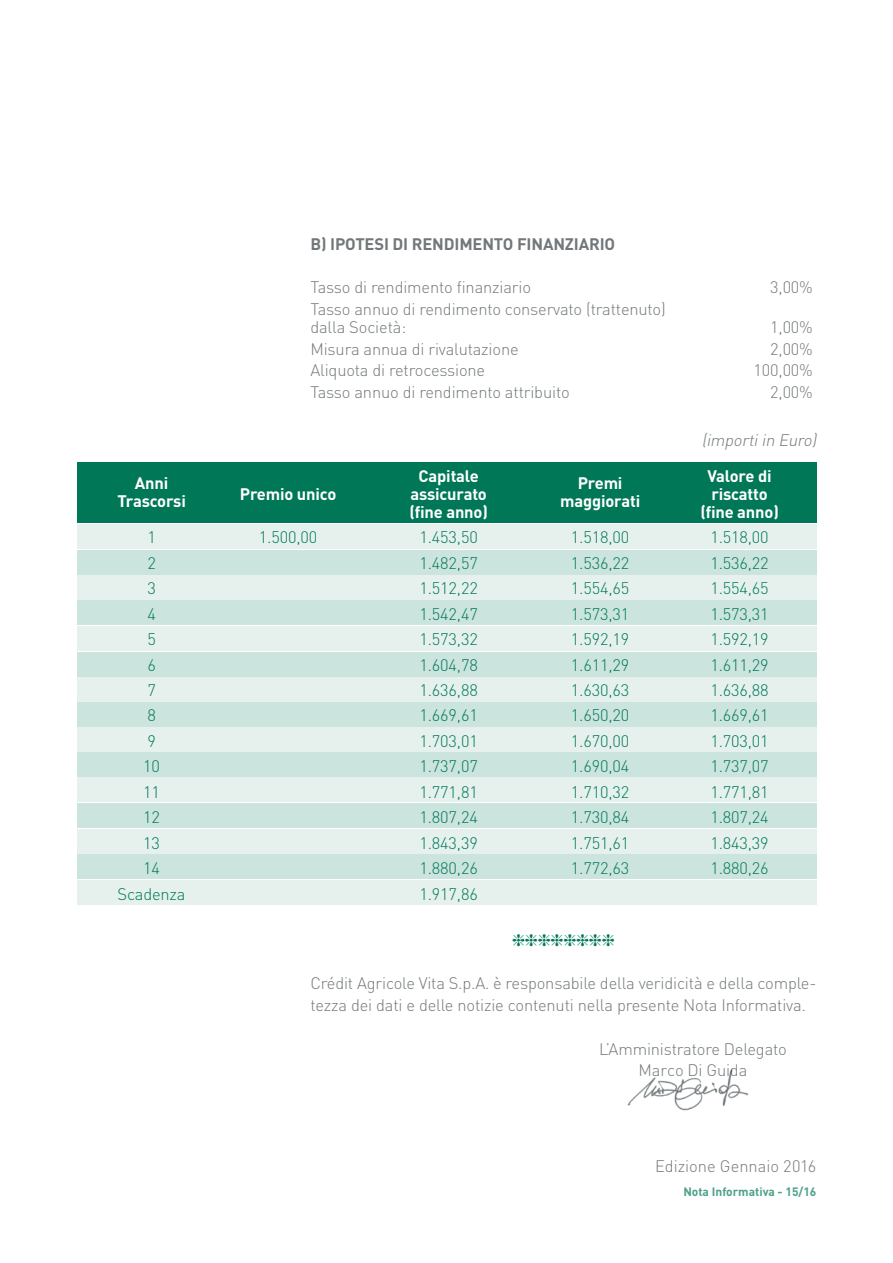
<style>
.page{position:relative;width:893px;height:1263px;background:#fff}
.page>*{position:absolute;margin:0;border:0;box-sizing:border-box;transform-origin:0 0}
.t1{font:300 16.5px "DIN";letter-spacing:-.01em;color:#007858}
.t2{font:300 16.5px/21.8px "DIN";letter-spacing:-.01em;color:#72787a}
.t3{font:700 16.5px "DIN";letter-spacing:-.01em;color:#fff}
.t4{font:700 16.5px "DIN";letter-spacing:-.01em;color:#72787a}
.t5{font:italic 300 16.5px "DIN";color:#72787a}
.t6{font:700 12px "DIN";color:#4da08a}
</style>
<div class="page">
<div style="left:77px;top:880px;width:739px;height:24px;background:#e6f1ee"></div>
<div style="left:77px;top:855px;width:739px;height:24px;background:#cce4de"></div>
<div style="left:77px;top:829px;width:739px;height:24px;background:#e6f1ee"></div>
<div style="left:77px;top:803px;width:739px;height:24px;background:#cce4de"></div>
<div style="left:77px;top:778px;width:739px;height:24px;background:#e6f1ee"></div>
<div style="left:77px;top:753px;width:739px;height:24px;background:#cce4de"></div>
<div style="left:77px;top:727px;width:739px;height:24px;background:#e6f1ee"></div>
<div style="left:77px;top:703px;width:739px;height:24px;background:#cce4de"></div>
<div style="left:77px;top:677px;width:739px;height:24px;background:#e6f1ee"></div>
<div style="left:77px;top:652px;width:739px;height:24px;background:#cce4de"></div>
<div style="left:77px;top:626px;width:739px;height:25px;background:#e6f1ee"></div>
<div style="left:77px;top:601px;width:739px;height:24px;background:#cce4de"></div>
<div style="left:77px;top:575px;width:739px;height:24px;background:#e6f1ee"></div>
<div style="left:77px;top:550px;width:739px;height:24px;background:#cce4de"></div>
<div style="left:77px;top:524px;width:739px;height:25px;background:#e6f1ee"></div>
<div style="left:77px;top:462px;width:739px;height:61px;background:#007858"></div>
<img style="left:627px;top:1069px;width:122px;height:42px">
<p class="t4" style="left:310px;top:233px;width:306px">B) IPOTESI DI RENDIMENTO FINANZIARIO</p>
<p class="t2" style="left:310px;top:276px;width:222px">Tasso di rendimento finanziario</p>
<p class="t2" style="left:770px;top:276px;width:44px">3,00%</p>
<p class="t2" style="left:310px;top:300px;width:357px;line-height:18px">Tasso annuo di rendimento conservato (trattenuto) dalla Società:</p>
<p class="t2" style="left:770px;top:316px;width:44px">1,00%</p>
<p class="t2" style="left:310px;top:338px;width:210px">Misura annua di rivalutazione</p>
<p class="t2" style="left:770px;top:338px;width:44px">2,00%</p>
<p class="t2" style="left:310px;top:359px;width:176px">Aliquota di retrocessione</p>
<p class="t2" style="left:754px;top:359px;width:61px">100,00%</p>
<p class="t2" style="left:310px;top:381px;width:261px">Tasso annuo di rendimento attribuito</p>
<p class="t2" style="left:770px;top:381px;width:44px">2,00%</p>
<p class="t5" style="left:702px;top:430px;width:120px">(importiin Euro)</p>
<p class="t3" style="left:135px;top:472px;width:35px">Anni</p>
<p class="t3" style="left:418px;top:465px;width:62px">Capitale</p>
<p class="t3" style="left:578px;top:472px;width:46px">Premi</p>
<p class="t3" style="left:707px;top:465px;width:66px">Valore di</p>
<p class="t3" style="left:240px;top:483px;width:98px">Premio unico</p>
<p class="t3" style="left:410px;top:483px;width:78px">assicurato</p>
<p class="t3" style="left:711px;top:483px;width:58px">riscatto</p>
<p class="t3" style="left:117px;top:490px;width:70px">Trascorsi</p>
<p class="t3" style="left:560px;top:490px;width:82px">maggiorati</p>
<p class="t3" style="left:409px;top:501px;width:80px">(fine anno)</p>
<p class="t3" style="left:700px;top:501px;width:80px">(fine anno)</p>
<p class="t1" style="left:147px;top:527px;width:10px">1</p>
<p class="t1" style="left:259px;top:527px;width:60px">1.500,00</p>
<p class="t1" style="left:419px;top:527px;width:60px">1.453,50</p>
<p class="t1" style="left:571px;top:527px;width:60px">1.518,00</p>
<p class="t1" style="left:710px;top:527px;width:60px">1.518,00</p>
<p class="t1" style="left:147px;top:552px;width:10px">2</p>
<p class="t1" style="left:419px;top:552px;width:60px">1.482,57</p>
<p class="t1" style="left:571px;top:552px;width:60px">1.536,22</p>
<p class="t1" style="left:710px;top:552px;width:60px">1.536,22</p>
<p class="t1" style="left:147px;top:578px;width:10px">3</p>
<p class="t1" style="left:419px;top:578px;width:60px">1.512,22</p>
<p class="t1" style="left:571px;top:578px;width:60px">1.554,65</p>
<p class="t1" style="left:710px;top:578px;width:60px">1.554,65</p>
<p class="t1" style="left:147px;top:603px;width:10px">4</p>
<p class="t1" style="left:419px;top:603px;width:60px">1.542,47</p>
<p class="t1" style="left:571px;top:603px;width:60px">1.573,31</p>
<p class="t1" style="left:710px;top:603px;width:60px">1.573,31</p>
<p class="t1" style="left:147px;top:629px;width:10px">5</p>
<p class="t1" style="left:419px;top:629px;width:60px">1.573,32</p>
<p class="t1" style="left:571px;top:629px;width:60px">1.592,19</p>
<p class="t1" style="left:710px;top:629px;width:60px">1.592,19</p>
<p class="t1" style="left:147px;top:654px;width:10px">6</p>
<p class="t1" style="left:419px;top:654px;width:60px">1.604,78</p>
<p class="t1" style="left:571px;top:654px;width:60px">1.611,29</p>
<p class="t1" style="left:710px;top:654px;width:60px">1.611,29</p>
<p class="t1" style="left:147px;top:680px;width:10px">7</p>
<p class="t1" style="left:419px;top:680px;width:60px">1.636,88</p>
<p class="t1" style="left:571px;top:680px;width:60px">1.630,63</p>
<p class="t1" style="left:710px;top:680px;width:60px">1.636,88</p>
<p class="t1" style="left:147px;top:705px;width:10px">8</p>
<p class="t1" style="left:419px;top:705px;width:60px">1.669,61</p>
<p class="t1" style="left:571px;top:705px;width:60px">1.650,20</p>
<p class="t1" style="left:710px;top:705px;width:60px">1.669,61</p>
<p class="t1" style="left:147px;top:731px;width:10px">9</p>
<p class="t1" style="left:419px;top:731px;width:60px">1.703,01</p>
<p class="t1" style="left:571px;top:731px;width:60px">1.670,00</p>
<p class="t1" style="left:710px;top:731px;width:60px">1.703,01</p>
<p class="t1" style="left:143px;top:756px;width:18px">10</p>
<p class="t1" style="left:419px;top:756px;width:60px">1.737,07</p>
<p class="t1" style="left:571px;top:756px;width:60px">1.690,04</p>
<p class="t1" style="left:710px;top:756px;width:60px">1.737,07</p>
<p class="t1" style="left:143px;top:782px;width:18px">11</p>
<p class="t1" style="left:419px;top:782px;width:60px">1.771,81</p>
<p class="t1" style="left:571px;top:782px;width:60px">1.710,32</p>
<p class="t1" style="left:710px;top:782px;width:60px">1.771,81</p>
<p class="t1" style="left:143px;top:807px;width:18px">12</p>
<p class="t1" style="left:419px;top:807px;width:60px">1.807,24</p>
<p class="t1" style="left:571px;top:807px;width:60px">1.730,84</p>
<p class="t1" style="left:710px;top:807px;width:60px">1.807,24</p>
<p class="t1" style="left:143px;top:833px;width:18px">13</p>
<p class="t1" style="left:419px;top:833px;width:60px">1.843,39</p>
<p class="t1" style="left:571px;top:833px;width:60px">1.751,61</p>
<p class="t1" style="left:710px;top:833px;width:60px">1.843,39</p>
<p class="t1" style="left:143px;top:858px;width:18px">14</p>
<p class="t1" style="left:419px;top:858px;width:60px">1.880,26</p>
<p class="t1" style="left:571px;top:858px;width:60px">1.772,63</p>
<p class="t1" style="left:710px;top:858px;width:60px">1.880,26</p>
<p class="t1" style="left:118px;top:884px;width:69px">Scadenza</p>
<p class="t1" style="left:419px;top:884px;width:60px">1.917,86</p>
<p class="t2" style="left:310px;top:972px;width:507px">Crédit Agricole Vita S.p.A. è responsabile della veridicità e della comple&shy;tezza dei dati e delle notizie contenuti nella presente Nota Informativa.</p>
<p class="t2" style="left:599px;top:1037px;width:189px;text-align:center">L’Amministratore Delegato<br>Marco Di Guida</p>
<p class="t2" style="left:655px;top:1155px;width:163px">Edizione Gennaio 2016</p>
<p class="t6" style="left:683px;top:1184px;width:135px">Nota Informativa - 15/16</p>
</div>
